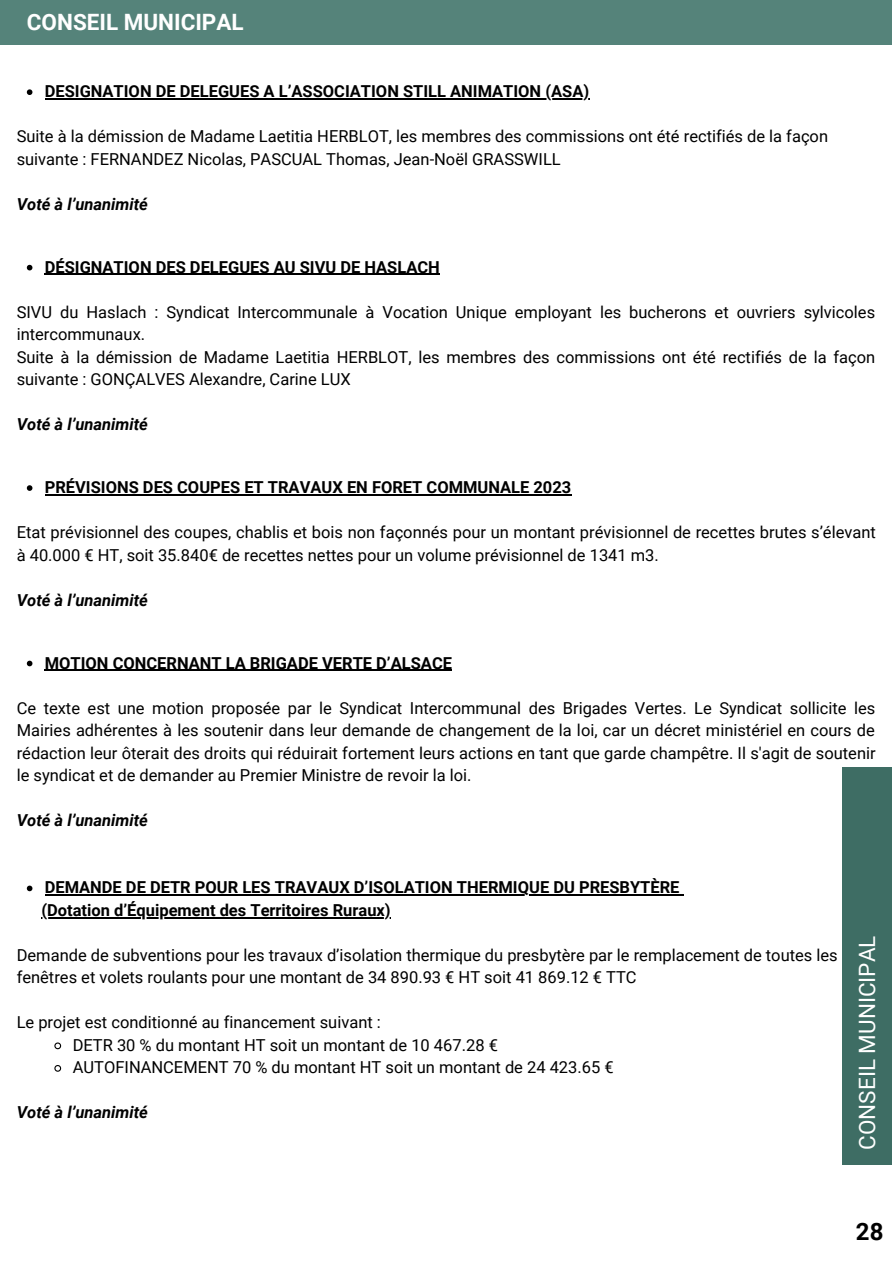
<style>
.page{position:relative;width:893px;height:1264px;background:#fff}
.page>*{position:absolute;margin:0;border:0;box-sizing:border-box;transform-origin:0 0}
.t1{font:700 24px "Roboto";color:#000}
.t2{font:22.5px "Roboto";color:#fff}
.t3{font:700 22.5px "Roboto";color:#fff}
.t4{font:16.5px/22.5px "Roboto";color:#000}
.t5{font:700 16.5px "Roboto";color:#000}
.t6{font:italic 700 16.5px "Roboto";color:#000}
</style>
<div class="page">
<div style="left:842px;top:767px;width:49px;height:398px;background:#3e6d64"></div>
<svg style="left:27px;top:89px;width:5px;height:6px"></svg>
<hr style="left:45px;top:98px;width:544px;height:1px;background:#000">
<svg style="left:27px;top:265px;width:5px;height:5px"></svg>
<hr style="left:45px;top:274px;width:395px;height:1px;background:#000">
<svg style="left:27px;top:485px;width:5px;height:6px"></svg>
<hr style="left:45px;top:494px;width:526px;height:1px;background:#000">
<svg style="left:27px;top:660px;width:5px;height:6px"></svg>
<hr style="left:45px;top:669px;width:407px;height:1px;background:#000">
<svg style="left:27px;top:885px;width:5px;height:6px"></svg>
<hr style="left:45px;top:894px;width:634px;height:1px;background:#000">
<svg style="left:54px;top:1042px;width:8px;height:8px"></svg>
<svg style="left:54px;top:1065px;width:8px;height:7px"></svg>
<hr style="left:41px;top:917px;width:350px;height:1px;background:#000">
<div style="left:0;top:0;width:891px;height:44px;background:#55837a"></div>
<h2 class="t3" style="left:27px;top:9px;width:218px">CONSEIL MUNICIPAL</h2>
<p class="t5" style="left:45px;top:82px;width:546px">DESIGNATION DE DELEGUES A L’ASSOCIATION STILL ANIMATION (ASA)</p>
<p class="t4" style="left:17px;top:125px;width:812px">Suite à la démission de Madame Laetitia HERBLOT, les membres des commissions ont été rectifiés de la façon suivante : FERNANDEZ Nicolas, PASCUAL Thomas, Jean-Noël GRASSWILL</p>
<p class="t6" style="left:17px;top:194px;width:133px">Voté à l’unanimité</p>
<p class="t5" style="left:45px;top:257px;width:396px">DÉSIGNATION DES DELEGUES AU SIVU DE HASLACH</p>
<p class="t4" style="left:17px;top:301px;width:860px">SIVU du Haslach : Syndicat Intercommunale à Vocation Unique employant les bucherons et ouvriers sylvicoles intercommunaux.<br>Suite à la démission de Madame Laetitia HERBLOT, les membres des commissions ont été rectifiés de la façon suivante : GONÇALVES Alexandre, Carine LUX</p>
<p class="t6" style="left:17px;top:415px;width:133px">Voté à l’unanimité</p>
<p class="t5" style="left:45px;top:478px;width:528px">PRÉVISIONS DES COUPES ET TRAVAUX EN FORET COMMUNALE 2023</p>
<p class="t4" style="left:17px;top:521px;width:860px">Etat prévisionnel des coupes, chablis et bois non façonnés pour un montant prévisionnel de recettes brutes s’élevant à 40.000 € HT, soit 35.840€ de recettes nettes pour un volume prévisionnel de 1341 m3.</p>
<p class="t6" style="left:17px;top:590px;width:133px">Voté à l’unanimité</p>
<p class="t5" style="left:45px;top:653px;width:409px">MOTION CONCERNANT LA BRIGADE VERTE D’ALSACE</p>
<p class="t4" style="left:17px;top:696px;width:860px;text-align:justify">Ce texte est une motion proposée par le Syndicat Intercommunal des Brigades Vertes. Le Syndicat sollicite les Mairies adhérentes à les soutenir dans leur demande de changement de la loi, car un décret ministériel en cours de rédaction leur ôterait des droits qui réduirait fortement leurs actions en tant que garde champêtre. Il s'agit de soutenir le syndicat et de demander au Premier Ministre de revoir la loi.</p>
<p class="t6" style="left:17px;top:810px;width:133px">Voté à l’unanimité</p>
<p class="t5" style="left:45px;top:878px;width:636px">DEMANDE DE DETR POUR LES TRAVAUX D’ISOLATION THERMIQUE DU PRESBYTÈRE</p>
<p class="t5" style="left:41px;top:900px;width:351px">(Dotation d’Équipement des Territoires Ruraux)</p>
<p class="t4" style="left:17px;top:944px;width:822px">Demande de subventions pour les travaux d’isolation thermique du presbytère par le remplacement de toutes les fenêtres et volets roulants pour une montant de 34 890.93 € HT soit 41 869.12 € TTC</p>
<p class="t4" style="left:17px;top:1011px;width:365px">Le projet est conditionné au financement suivant :</p>
<p class="t4" style="left:73px;top:1034px;width:542px">DETR 30 % du montant HT soit un montant de 10 467.28 €<br>AUTOFINANCEMENT 70 % du montant HT soit un montant de 24 423.65 €</p>
<p class="t6" style="left:17px;top:1103px;width:133px">Voté à l’unanimité</p>
<h2 class="t2" style="left:854px;top:1149px;width:215px;rotate:-90deg">CONSEIL MUNICIPAL</h2>
<h1 class="t1" style="left:855px;top:1217px;width:29px">28</h1>
</div>
